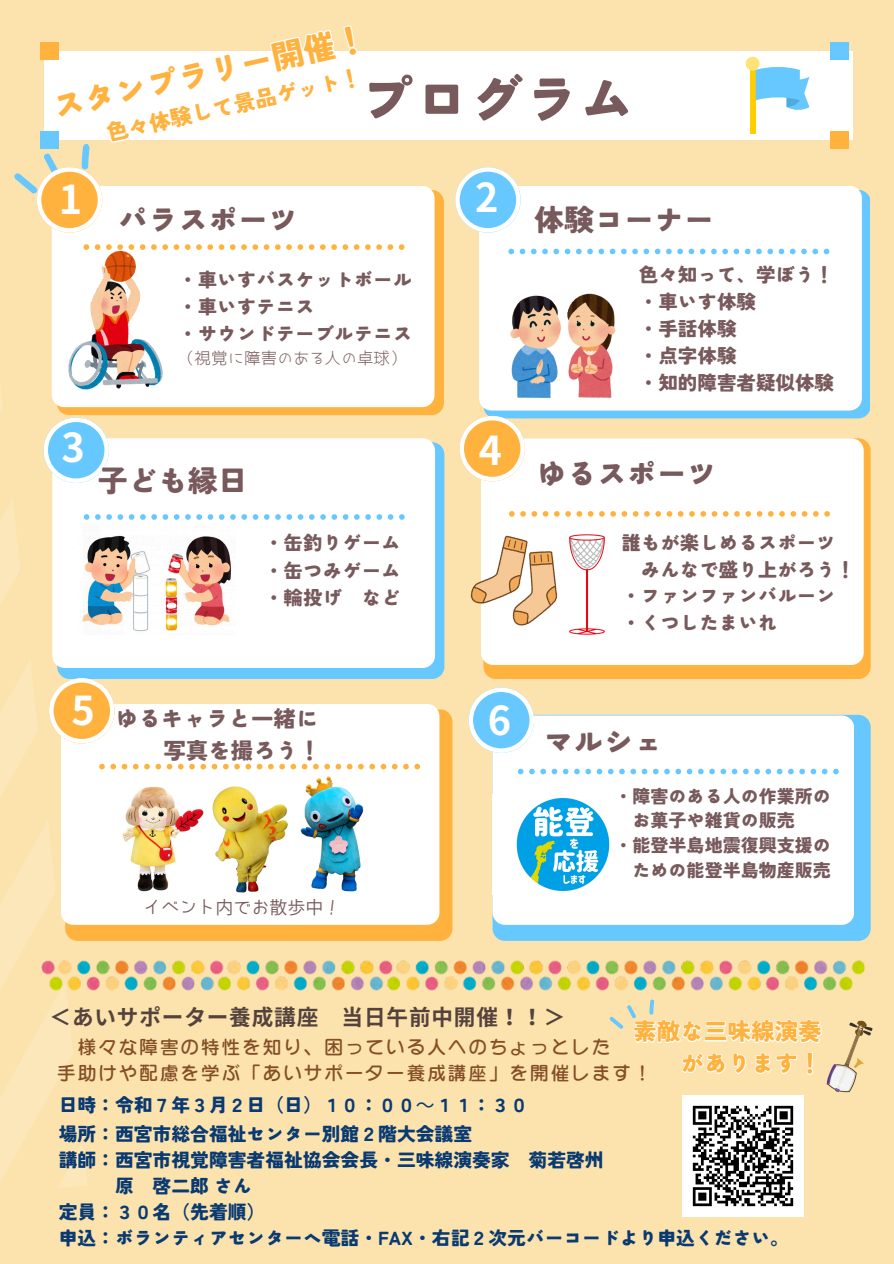
<style>
.page{position:relative;width:894px;height:1264px;background:#fff}
.page>*{position:absolute;margin:0;border:0;box-sizing:border-box;transform-origin:0 0}
.t1{font:900 55.05px "Tsunagi Gothic";color:#785a5c}
.t2{font:700 39.75px "Noto Sans JP";color:#fff}
.t3{font:900 32.1px "Tsunagi Gothic";color:#ffb23e}
.t4{font:900 30px "Tsunagi Gothic";color:#785a5c}
.t5{font:900 23.55px/31.8px "Tsunagi Gothic";color:#ffb23e;text-align:right}
.t6{font:900 22.5px/31.5px "Tsunagi Gothic";color:#785a5c;text-align:right}
.t7{font:900 21.75px "Tsunagi Gothic";color:#ffb23e}
.t8{font:700 21.6px "Noto Sans CJ Ksc";letter-spacing:.04em;color:#54423e}
.t9{font:900 19.5px/27px "Tsunagi Gothic";color:#785a5c}
.t10{font:900 18.75px/29.2px "Tsunagi Gothic";color:#093a72}
.t11{font:18.6px/25.8px "Iwa R Go Std Db";letter-spacing:.11em;color:#844f28}
.t12{font:900 18px "Tsunagi Gothic";color:#785a5c}
.t13{font:18px "Bokutachino Gothic 2";color:#785a5c}
.t14{font:16.5px "JK Gothic L";color:#785a5c}
.s1{font-family:"Noto Sans CJ Ksc";font-weight:400}
</style>
<div class="page">
<div style="left:0;top:0;width:893px;height:1263px;background:#fce3ad"></div>
<div style="left:44px;top:51px;width:808px;height:88px;background:#fff"></div>
<div style="left:830px;top:130px;width:18px;height:18px;background:#ffb23e"></div>
<div style="left:830px;top:42px;width:18px;height:18px;background:#67c8ff"></div>
<div style="left:749px;top:64px;width:6px;height:69px;background:#ffce01"></div>
<svg style="left:745px;top:57px;width:64px;height:54px"></svg>
<div style="left:57px;top:190px;width:387px;height:225px;background:#ffb23e;border-radius:12px"></div>
<div style="left:52px;top:186px;width:382px;height:221px;background:#fff;border-radius:12px"></div>
<div style="left:483px;top:190px;width:387px;height:228px;background:#67c8ff;border-radius:12px"></div>
<div style="left:479px;top:186px;width:382px;height:224px;background:#fff;border-radius:12px"></div>
<svg style="left:455px;top:167px;width:65px;height:65px"></svg>
<svg style="left:398px;top:244px;width:6px;height:6px"></svg>
<svg style="left:508px;top:249px;width:321px;height:5px"></svg>
<img style="left:88px;top:275px;width:75px;height:115px">
<img style="left:510px;top:293px;width:106px;height:106px">
<svg style="left:0;top:336px;width:88px;height:80px"></svg>
<svg style="left:0;top:499px;width:20px;height:105px;fill:#fce7ba"></svg>
<svg style="left:0;top:659px;width:62px;height:138px"></svg>
<svg style="left:0;top:821px;width:391px;height:367px"></svg>
<img style="left:37px;top:946px;width:828px;height:55px">
<div style="left:57px;top:442px;width:387px;height:237px;background:#67c8ff;border-radius:12px"></div>
<div style="left:52px;top:438px;width:383px;height:230px;background:#fff;border-radius:12px"></div>
<svg style="left:43px;top:417px;width:66px;height:66px"></svg>
<div style="left:483px;top:438px;width:387px;height:241px;background:#ffb23e;border-radius:12px"></div>
<div style="left:480px;top:438px;width:383px;height:227px;background:#fff;border-radius:12px"></div>
<svg style="left:459px;top:416px;width:65px;height:65px"></svg>
<svg style="left:509px;top:511px;width:320px;height:5px"></svg>
<svg style="left:84px;top:514px;width:320px;height:6px"></svg>
<img style="left:82px;top:535px;width:150px;height:97px">
<img style="left:470px;top:526px;width:54px;height:109px">
<img style="left:524px;top:534px;width:81px;height:101px">
<div style="left:65px;top:709px;width:387px;height:231px;background:#ffb23e;border-radius:12px"></div>
<div style="left:61px;top:704px;width:378px;height:220px;background:#fff;border-radius:12px"></div>
<svg style="left:49px;top:678px;width:65px;height:65px"></svg>
<div style="left:492px;top:714px;width:378px;height:226px;background:#67c8ff;border-radius:12px"></div>
<div style="left:492px;top:715px;width:361px;height:209px;background:#fff;border-radius:12px"></div>
<svg style="left:468px;top:687px;width:65px;height:65px"></svg>
<svg style="left:517px;top:768px;width:321px;height:6px"></svg>
<img style="left:122px;top:786px;width:80px;height:106px">
<img style="left:202px;top:769px;width:93px;height:124px">
<svg style="left:99px;top:763px;width:321px;height:6px"></svg>
<img style="left:300px;top:776px;width:64px;height:116px">
<img style="left:516px;top:798px;width:94px;height:93px">
<img style="left:826px;top:1020px;width:47px;height:73px">
<img style="left:682px;top:1118px;width:121px;height:98px">
<svg style="left:51px;top:139px;width:343px;height:136px"></svg>
<svg style="left:14px;top:25px;width:357px;height:207px"></svg>
<svg style="left:608px;top:960px;width:215px;height:158px"></svg>
<h2 class="t3" style="left:50px;top:92px;width:322px;rotate:-13deg">スタンプラリー開催！</h2>
<h2 class="t7" style="left:105px;top:123px;width:262px;rotate:-13deg">色々体験して景品ゲット！</h2>
<p class="t1" style="left:359px;top:71px;width:276px">プログラム</p>
<p class="t2" style="left:59px;top:168px;width:25px">1</p>
<h2 class="t4" style="left:118px;top:205px;width:181px">パラスポーツ</h2>
<p class="t2" style="left:475px;top:166px;width:25px">2</p>
<h1 class="t4" style="left:534px;top:205px;width:181px">体験コーナー</h1>
<p class="t9" style="left:178px;top:265px;width:235px">・車いすバスケットボール</p>
<p class="t9" style="left:178px;top:292px;width:138px">・車いすテニス</p>
<h2 class="t9" style="left:178px;top:319px;width:235px">・サウンドテーブルテニス</h2>
<p class="t14" style="left:178px;top:350px;width:230px">（視覚に障害のある人の卓球）</p>
<p class="t2" style="left:61px;top:415px;width:25px">3</p>
<p class="t2" style="left:478px;top:418px;width:25px">4</p>
<p class="t4" style="left:98px;top:465px;width:151px">子ども縁日</p>
<h2 class="t9" style="left:264px;top:529px;width:138px;text-align:justify">・缶釣りゲーム・缶つみゲーム・輪投げ など</h2>
<p class="t2" style="left:72px;top:679px;width:25px">5</p>
<p class="t6" style="left:116px;top:703px;width:206px">ゆるキャラと一緒に写真を撮ろう！</p>
<p class="t2" style="left:487px;top:689px;width:25px">6</p>
<p class="t13" style="left:143px;top:898px;width:200px">イベント内でお散歩中！</p>
<p class="t9" style="left:638px;top:260px;width:196px">色々知って、学ぼう！・車いす体験<br>・手話体験<br>・点字体験<br>・知的障害者疑似体験</p>
<p class="t4" style="left:536px;top:458px;width:181px">ゆるスポーツ</p>
<p class="t9" style="left:621px;top:529px;width:216px">誰もが楽しめるスポーツ</p>
<p class="t9" style="left:640px;top:555px;width:216px">みんなで盛り上がろう！</p>
<p class="t9" style="left:621px;top:582px;width:216px">・ファンファンバルーン</p>
<p class="t9" style="left:621px;top:609px;width:157px">・くつしたまいれ</p>
<p class="t4" style="left:543px;top:726px;width:121px">マルシェ</p>
<h2 class="t12" style="left:614px;top:786px;width:218px">・障害のある人の作業所の</h2>
<h2 class="t12" style="left:632px;top:811px;width:164px">お菓子や雑貨の販売</h2>
<h2 class="t12" style="left:614px;top:836px;width:218px">・能登半島地震復興支援の</h2>
<h2 class="t12" style="left:632px;top:861px;width:200px">ための能登半島物産販売</h2>
<h5 class="t8" style="left:50px;top:999px;width:517px">＜あいサポーター養成講座 当日午前中開催！ ！ ＞</h5>
<h5 class="t5" style="left:633px;top:1015px;width:190px">素敵な三味線演奏があります！</h5>
<p class="t11" style="left:57px;top:1034px;width:595px;text-indent:21px">様々な障害の特性を知り、困っている人へのちょっとした<br>手助けや配慮を学ぶ「あいサポーター養成講座」を開催します！</p>
<p class="t10" style="left:59px;top:1090px;width:471px">日時：令和７年３月２日（日）１０：００<span class="s1">～</span>１１：３０場所：西宮市総合福祉センター別館２階大会議室</p>
<p class="t10" style="left:59px;top:1145px;width:546px">講師：西宮市視覚障害者福祉協会会長・三味線演奏家 菊若啓州</p>
<p class="t10" style="left:115px;top:1171px;width:138px">原 啓二郎さん</p>
<p class="t10" style="left:59px;top:1197px;width:208px">定員：３０名（先着順）</p>
<p class="t10" style="left:59px;top:1223px;width:731px">申込：ボランティアセンターへ電話・FAX・右記２次元バーコードより申込ください。</p>
</div>
